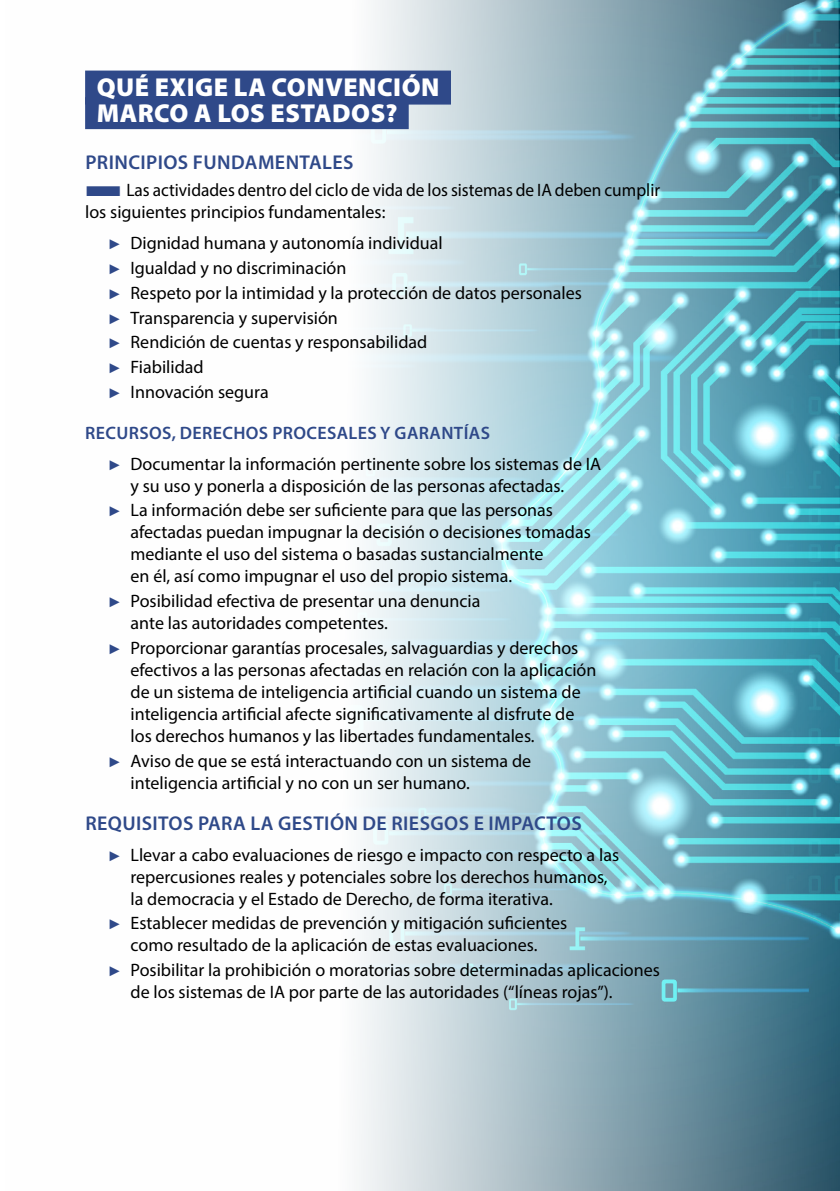
<style>
.page{position:relative;width:840px;height:1191px;background:#fff}
.page>*{position:absolute;margin:0;border:0;box-sizing:border-box;transform-origin:0 0}
.t1{font:900 26px/26px "Myriad Pro";letter-spacing:.02em;color:#fff}
.t2{font:600 20px "Myriad Pro";letter-spacing:.02em;color:#2f4989}
.t3{font:18px/22px "Myriad Pro";color:#000}
.t4{font:18px/22px "Myriad Pro";color:#000;scale:.96 1}
.s1{color:#2f4989}
.s2{font-family:"Arial";font-size:14px;color:#2f4989}
.s3{font-weight:600;color:#2f4989}
</style>
<div class="page">
<img style="left:85px;top:0;width:754px;height:1191px">
<div style="left:85px;top:71px;width:365px;height:34px;background:#2f4989"></div>
<div style="left:85px;top:97px;width:323px;height:32px;background:#2f4989"></div>
<h1 class="t1" style="left:97px;top:73px;width:344px">QUÉ EXIGE LA CONVENCIÓN<br>MARCO A LOS ESTADOS?</h1>
<p class="t2" style="left:85px;top:149px;width:269px">PRINCIPIOS FUNDAMENTALES</p>
<p class="t4" style="left:85px;top:179px;width:600px"><span class="s1">■</span>Las actividades dentro del ciclo de vida de los sistemas de IA deben cumplir los siguientes principios fundamentales:</p>
<p class="t3" style="left:108px;top:230px;width:475px;line-height:24.8px"><span class="s2">►</span> Dignidad humana y autonomía individual<br><span class="s2">►</span> Igualdad y no discriminación<br><span class="s2">►</span> Respeto por la intimidad y la protección de datos personales <span class="s2">►</span> Transparencia y supervisión<br><span class="s2">►</span> Rendición de cuentas y responsabilidad<br><span class="s2">►</span> Fiabilidad<br><span class="s2">►</span> Innovación segura</p>
<p class="t3" style="left:108px;top:417px;width:494px;line-height:30.6px;text-indent:-22px"><span class="s3">RECURSOS, DERECHOS PROCESALES Y GARANTÍAS<br></span><span class="s2">►</span> Documentar la información pertinente sobre los sistemas de IA</p>
<p class="t3" style="left:108px;top:473px;width:457px;line-height:24.8px;text-indent:23px">y su uso y ponerla a disposición de las personas afectadas. <span class="s2">►</span> La información debe ser suficiente para que las personas</p>
<p class="t3" style="left:130px;top:521px;width:461px">afectadas puedan impugnar la decisión o decisiones tomadas mediante el uso del sistema o basadas sustancialmente<br>en él, así como impugnar el uso del propio sistema.</p>
<p class="t3" style="left:130px;top:590px;width:351px;text-indent:-23px"><span class="s2">►</span> Posibilidad efectiva de presentar una denuncia ante las autoridades competentes.</p>
<p class="t3" style="left:130px;top:637px;width:467px;text-indent:-23px"><span class="s2">►</span> Proporcionar garantías procesales, salvaguardias y derechos efectivos a las personas afectadas en relación con la aplicación de un sistema de inteligencia artificial cuando un sistema de inteligencia artificial afecte significativamente al disfrute de los derechos humanos y las libertades fundamentales.</p>
<p class="t3" style="left:130px;top:749px;width:402px;text-indent:-23px"><span class="s2">►</span> Aviso de que se está interactuando con un sistema de inteligencia artificial y no con un ser humano.</p>
<p class="t2" style="left:85px;top:810px;width:497px">REQUISITOS PARA LA GESTIÓN DE RIESGOS E IMPACTOS</p>
<p class="t3" style="left:130px;top:843px;width:490px;text-indent:-23px"><span class="s2">►</span> Llevar a cabo evaluaciones de riesgo e impacto con respecto a las repercusiones reales y potenciales sobre los derechos humanos, la democracia y el Estado de Derecho, de forma iterativa.</p>
<p class="t3" style="left:108px;top:912px;width:461px;text-align:center"><span class="s2">►</span> Establecer medidas de prevención y mitigación suficientes como resultado de la aplicación de estas evaluaciones.</p>
<p class="t3" style="left:130px;top:959px;width:530px;text-indent:-23px"><span class="s2">►</span> Posibilitar la prohibición o moratorias sobre determinadas aplicaciones de los sistemas de IA por parte de las autoridades (“líneas rojas”).</p>
</div>
